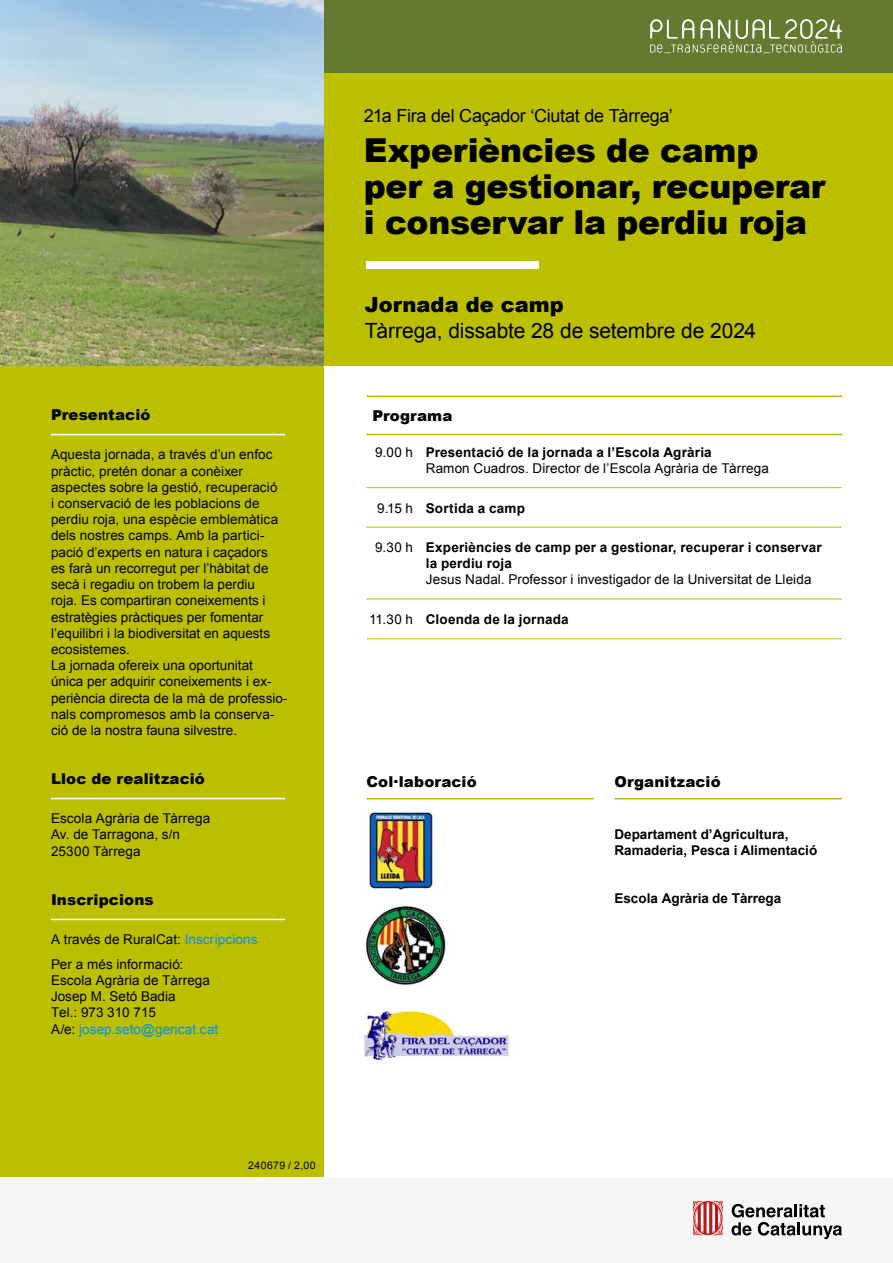
<style>
.page{position:relative;width:893px;height:1263px;background:#fff}
.page>*{position:absolute;margin:0;border:0;box-sizing:border-box;transform-origin:0 0}
.t1{font:900 33px/36px "Arial";letter-spacing:-.01em;color:#000}
.t2{font:21px "Arial";letter-spacing:-.005em;color:#000}
.t3{font:900 21px "Arial";letter-spacing:.005em;color:#000}
.t4{font:18px "Arial";letter-spacing:-.015em;color:#000}
.t5{font:900 15px "Arial";letter-spacing:.01em;color:#020304}
.P3{font:13.5px/16.2px "Arial";color:#000}
.t6{font:700 13.5px/16.2px "Arial";letter-spacing:.01em;color:#000}
.t7{font:10.5px "Arial";letter-spacing:.04em;color:#000}
.s1{color:#008dff}
.s2{font-weight:400}
</style>
<div class="page">
<div style="left:0;top:366px;width:323px;height:811px;background:#bcbf00"></div>
<div style="left:323px;top:0;width:570px;height:366px;background:#bcbf00"></div>
<div style="left:323px;top:0;width:570px;height:72px;background:#647a30"></div>
<svg style="left:650px;top:19px;width:192px;height:34px"></svg>
<div style="left:0;top:1177px;width:892px;height:86px;background:#f6f6f6"></div>
<svg style="left:693px;top:1200px;width:30px;height:35px"></svg>
<svg style="left:731px;top:1204px;width:111px;height:35px"></svg>
<div style="left:366px;top:261px;width:173px;height:7px;background:#fff"></div>
<img style="left:0;top:0;width:323px;height:366px">
<hr style="left:51px;top:434px;width:234px;height:1px;background:#fff">
<hr style="left:51px;top:798px;width:234px;height:1px;background:#fff">
<hr style="left:51px;top:919px;width:234px;height:1px;background:#fff">
<hr style="left:366px;top:395px;width:477px;height:2px;background:#bcbf00">
<hr style="left:366px;top:434px;width:477px;height:1px;background:#bcbf00">
<hr style="left:366px;top:487px;width:476px;height:1px;background:#bcbf00">
<hr style="left:366px;top:527px;width:476px;height:1px;background:#bcbf00">
<hr style="left:366px;top:599px;width:476px;height:1px;background:#bcbf00">
<hr style="left:366px;top:638px;width:476px;height:1px;background:#bcbf00">
<hr style="left:366px;top:798px;width:228px;height:1px;background:#bcbf00">
<hr style="left:614px;top:798px;width:228px;height:1px;background:#bcbf00">
<img style="left:364px;top:812px;width:145px;height:249px">
<h6 class="t5" style="left:51px;top:404px;width:101px">Presentació</h6>
<p class="P3" style="left:51px;top:447px;width:229px">Aquesta jornada, a través d’un enfoc pràctic, pretén donar a conèixer aspectes sobre la gestió, recuperació i conservació de les poblacions de perdiu roja, una espècie emblemàtica dels nostres camps. Amb la partici&shy;pació d’experts en natura i caçadors es farà un recorregut per l’hàbitat de secà i regadiu on trobem la perdiu roja. Es compartiran coneixements i</p>
<p class="P3" style="left:51px;top:609px;width:238px">estratègies pràctiques per fomentar l’equilibri i la biodiversitat en aquests ecosistemes.<br>La jornada ofereix una oportunitat única per adquirir coneixements i ex&shy;periència directa de la mà de professio&shy;nals compromesos amb la conserva&shy;ció de la nostra fauna silvestre.</p>
<h6 class="t5" style="left:51px;top:768px;width:155px">Lloc de realització</h6>
<p class="P3" style="left:51px;top:810px;width:161px">Escola Agrària de Tàrrega</p>
<p class="P3" style="left:51px;top:827px;width:131px">Av. de Tarragona, s/n</p>
<p class="P3" style="left:51px;top:843px;width:91px">25300 Tàrrega</p>
<h6 class="t5" style="left:51px;top:889px;width:104px">Inscripcions</h6>
<p class="P3" style="left:51px;top:931px;width:208px">A través de RuralCat: <span class="s1">Inscripcions</span></p>
<p class="P3" style="left:51px;top:956px;width:169px">Per a més informació:<br>Escola Agrària de Tàrrega<br>Josep M. Setó Badia<br>Tel.: 973 310 715<br>A/e: <span class="s1">josep.seto@gencat.cat</span></p>
<h1 class="t4" style="left:364px;top:103px;width:311px">21a Fira del Caçador ‘Ciutat de Tàrrega’</h1>
<h1 class="t1" style="left:364px;top:131px;width:463px">Experiències de camp<br>per a gestionar, recuperar i conservar la perdiu roja</h1>
<h2 class="t3" style="left:365px;top:289px;width:201px">Jornada de camp</h2>
<h3 class="t2" style="left:365px;top:316px;width:393px">Tàrrega, dissabte 28 de setembre de 2024</h3>
<h4 class="t5" style="left:372px;top:404px;width:82px">Programa</h4>
<p class="t6" style="left:375px;top:444px;width:338px"><span class="s2">9.00 h</span> Presentació de la jornada a l’Escola Agrària</p>
<p class="P3" style="left:426px;top:460px;width:345px">Ramon Cuadros. Director de l’Escola Agrària de Tàrrega</p>
<p class="t6" style="left:377px;top:500px;width:149px"><span class="s2">9.15 h</span> Sortida a camp</p>
<p class="t6" style="left:426px;top:540px;width:397px;text-indent:-51px"><span class="s2">9.30 h</span> Experiències de camp per a gestionar, recuperar i conservar la perdiu roja</p>
<p class="P3" style="left:426px;top:572px;width:387px">Jesus Nadal. Professor i investigador de la Universitat de Lleida</p>
<p class="t6" style="left:369px;top:612px;width:201px"><span class="s2">11.30 h</span> Cloenda de la jornada</p>
<p class="t5" style="left:366px;top:771px;width:112px">Col·laboració</p>
<p class="t5" style="left:614px;top:771px;width:108px">Organització</p>
<p class="t6" style="left:614px;top:827px;width:204px">Departament d’Agricultura,<br>Ramaderia, Pesca i Alimentació</p>
<p class="t6" style="left:614px;top:890px;width:168px">Escola Agrària de Tàrrega</p>
<p class="t7" style="left:248px;top:1158px;width:69px">240679 / 2,00</p>
</div>
